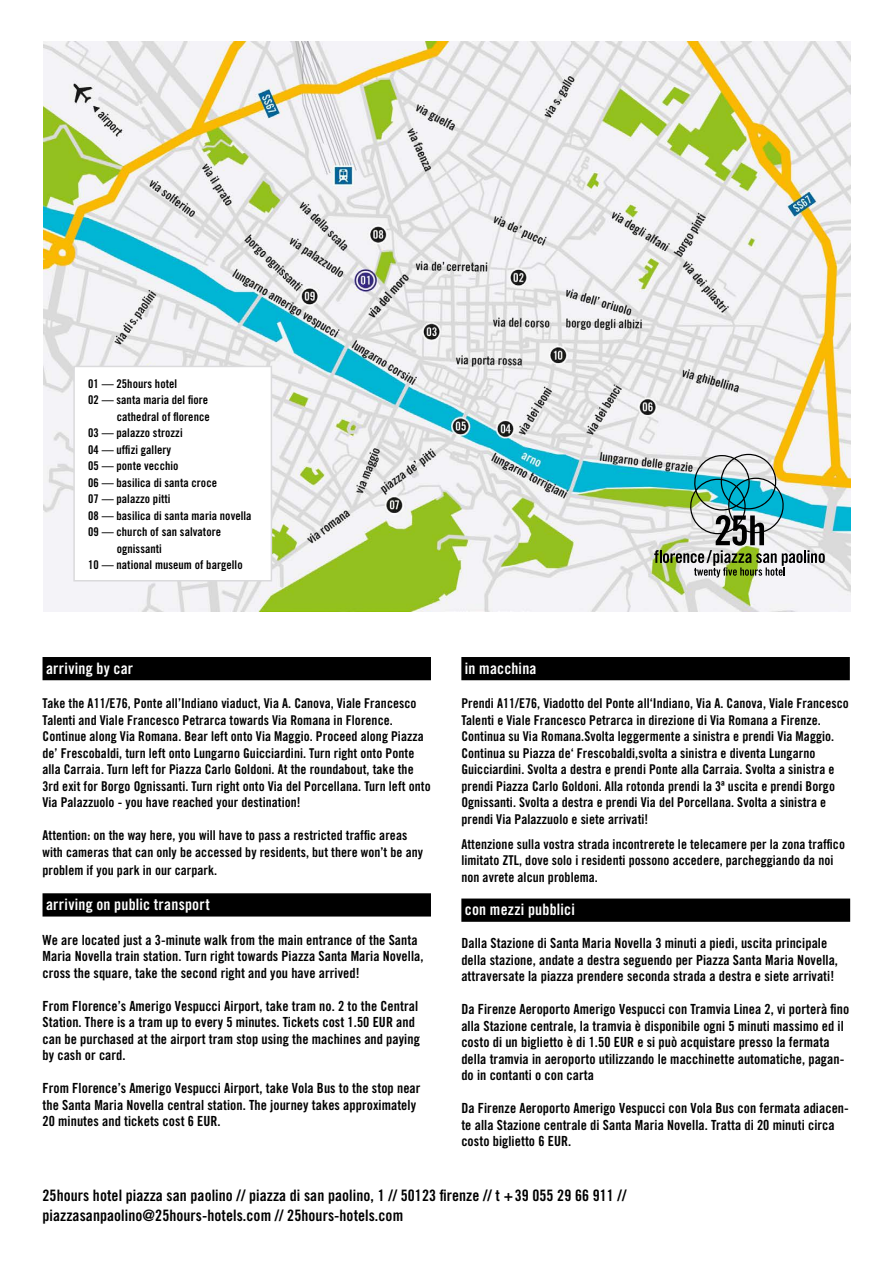
<style>
.page{position:relative;width:893px;height:1263px;background:#fff}
.page>*{position:absolute;margin:0;border:0;box-sizing:border-box;transform-origin:0 0}
.t1{font:15.75px/19.5px "Trade Gothic LT Std Bd Cn 20";letter-spacing:.005em;color:#000}
.t2{font:15.75px "Trade Gothic LT Std Bd Cn 20";letter-spacing:.015em;color:#fff}
.t3{font:13.95px/16.5px "Trade Gothic LT Std Bd Cn 20";letter-spacing:.005em;color:#000}
.t4{font:13.5px/16.5px "Trade Gothic LT Std Bd Cn 20";letter-spacing:.005em;color:#000}
.t5{font:12px "Trade Gothic LT Std Bd Cn 20";letter-spacing:.005em;color:#000}
</style>
<div class="page">
<div style="left:461px;top:657px;width:389px;height:23px;background:#000"></div>
<div style="left:461px;top:898px;width:389px;height:24px;background:#000"></div>
<img style="left:43px;top:42px;width:807px;height:569px">
<div style="left:43px;top:657px;width:388px;height:23px;background:#000"></div>
<div style="left:43px;top:893px;width:388px;height:23px;background:#000"></div>
<svg style="left:654px;top:454px;width:171px;height:123px"></svg>
<div style="left:73px;top:366px;width:199px;height:215px;background:#fff;border:2px solid #dadadc"></div>
<p class="t5" style="left:88px;top:376px;width:90px">01 — 25hours hotel</p>
<p class="t5" style="left:88px;top:393px;width:122px">02 — santa maria del fiore</p>
<p class="t5" style="left:117px;top:409px;width:95px">cathedral of florence</p>
<p class="t5" style="left:88px;top:426px;width:96px">03 — palazzo strozzi</p>
<p class="t5" style="left:88px;top:442px;width:84px">04 — uffizi gallery</p>
<p class="t5" style="left:88px;top:459px;width:92px">05 — ponte vecchio</p>
<p class="t5" style="left:88px;top:475px;width:130px">06 — basilica di santa croce</p>
<p class="t5" style="left:88px;top:492px;width:84px">07 — palazzo pitti</p>
<p class="t5" style="left:88px;top:508px;width:165px">08 — basilica di santa maria novella</p>
<p class="t5" style="left:88px;top:525px;width:134px">09 — church of san salvatore</p>
<p class="t5" style="left:117px;top:541px;width:47px">ognissanti</p>
<p class="t5" style="left:88px;top:558px;width:156px">10 — national museum of bargello</p>
<p class="t2" style="left:46px;top:659px;width:89px">arriving by car</p>
<p class="t4" style="left:43px;top:695px;width:390px">Take the A11/E76, Ponte all’Indiano viaduct, Via A. Canova, Viale Francesco Talenti and Viale Francesco Petrarca towards Via Romana in Florence.<br>Continue along Via Romana. Bear left onto Via Maggio. Proceed along Piazza de’ Frescobaldi, turn left onto Lungarno Guicciardini. Turn right onto Ponte alla Carraia. Turn left for Piazza Carlo Goldoni. At the roundabout, take the 3rd exit for Borgo Ognissanti. Turn right onto Via del Porcellana. Turn left onto Via Palazzuolo - you have reached your destination!</p>
<p class="t4" style="left:43px;top:827px;width:382px">Attention: on the way here, you will have to pass a restricted traffic areas with cameras that can only be accessed by residents, but there won’t be any</p>
<p class="t4" style="left:43px;top:862px;width:176px">problem if you park in our carpark.</p>
<p class="t2" style="left:46px;top:895px;width:165px">arriving on public transport</p>
<p class="t3" style="left:43px;top:931px;width:383px">We are located just a 3-minute walk from the main entrance of the Santa<br>Maria Novella train station. Turn right towards Piazza Santa Maria Novella, cross the square, take the second right and you have arrived!</p>
<p class="t3" style="left:43px;top:997px;width:379px">From Florence’s Amerigo Vespucci Airport, take tram no. 2 to the Central Station. There is a tram up to every 5 minutes. Tickets cost 1.50 EUR and can be purchased at the airport tram stop using the machines and paying by cash or card.</p>
<p class="t3" style="left:43px;top:1080px;width:379px">From Florence’s Amerigo Vespucci Airport, take Vola Bus to the stop near the Santa Maria Novella central station. The journey takes approximately<br>20 minutes and tickets cost 6 EUR.</p>
<p class="t2" style="left:465px;top:659px;width:73px">in macchina</p>
<p class="t4" style="left:461px;top:695px;width:389px">Prendi A11/E76, Viadotto del Ponte all‘Indiano, Via A. Canova, Viale Francesco Talenti e Viale Francesco Petrarca in direzione di Via Romana a Firenze.<br>Continua su Via Romana.Svolta leggermente a sinistra e prendi Via Maggio.<br>Continua su Piazza de‘ Frescobaldi,svolta a sinistra e diventa Lungarno Guicciardini. Svolta a destra e prendi Ponte alla Carraia. Svolta a sinistra e prendi Piazza Carlo Goldoni. Alla rotonda prendi la 3ª uscita e prendi Borgo Ognissanti. Svolta a destra e prendi Via del Porcellana. Svolta a sinistra e prendi Via Palazzuolo e siete arrivati!</p>
<p class="t4" style="left:461px;top:836px;width:385px">Attenzione sulla vostra strada incontrerete le telecamere per la zona traffico limitato ZTL, dove solo i residenti possono accedere, parcheggiando da noi non avrete alcun problema.</p>
<p class="t2" style="left:465px;top:900px;width:111px">con mezzi pubblici</p>
<p class="t3" style="left:461px;top:935px;width:378px">Dalla Stazione di Santa Maria Novella 3 minuti a piedi, uscita principale della stazione, andate a destra seguendo per Piazza Santa Maria Novella, attraversate la piazza prendere seconda strada a destra e siete arrivati!</p>
<p class="t3" style="left:461px;top:1001px;width:389px">Da Firenze Aeroporto Amerigo Vespucci con Tramvia Linea 2, vi porterà fino alla Stazione centrale, la tramvia è disponibile ogni 5 minuti massimo ed il costo di un biglietto è di 1.50 EUR e si può acquistare presso la fermata della tramvia in aeroporto utilizzando le macchinette automatiche, pagan&shy;do in contanti o con carta</p>
<p class="t3" style="left:461px;top:1100px;width:389px">Da Firenze Aeroporto Amerigo Vespucci con Vola Bus con fermata adiacen&shy;te alla Stazione centrale di Santa Maria Novella. Tratta di 20 minuti circa costo biglietto 6 EUR.</p>
<p class="t1" style="left:43px;top:1186px;width:585px">25hours hotel piazza san paolino // piazza di san paolino, 1 // 50123 firenze // t +39 055 29 66 911 // piazzasanpaolino@25hours-hotels.com // 25hours-hotels.com</p>
</div>
